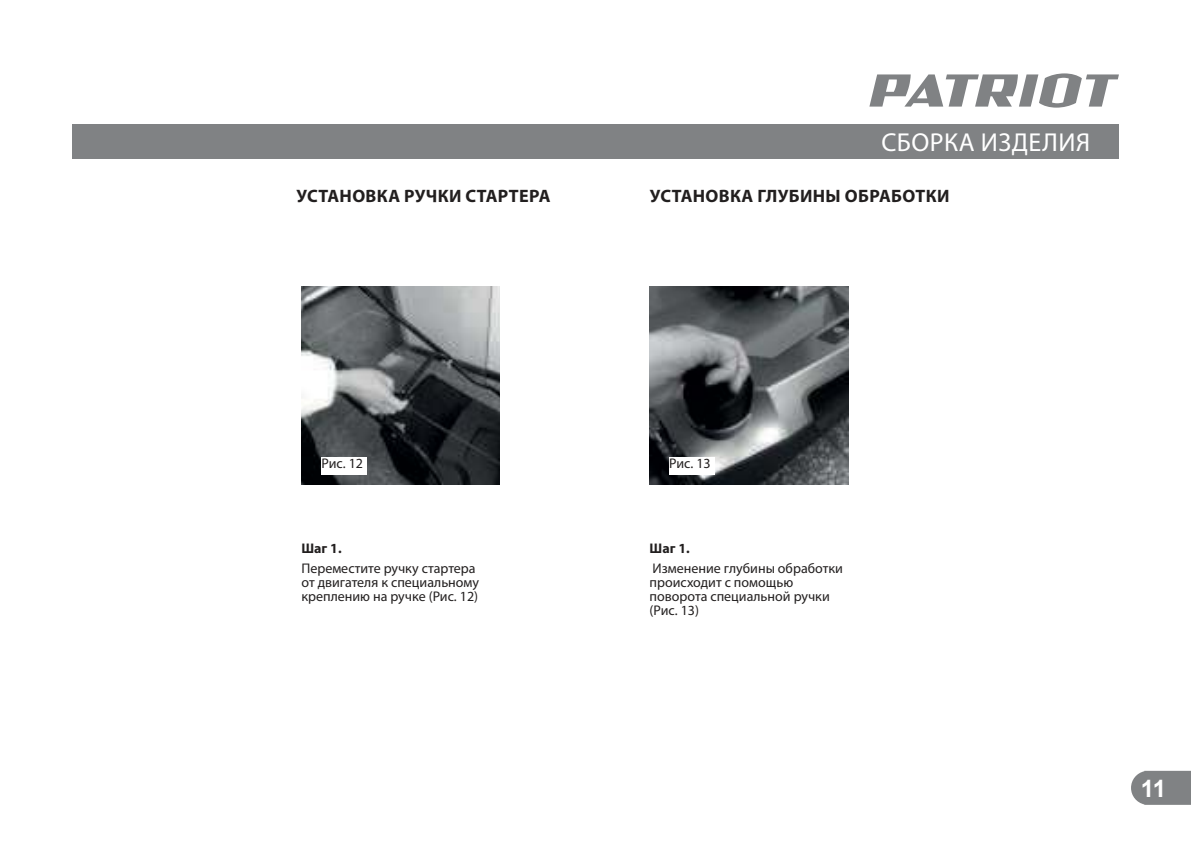
<style>
.page{position:relative;width:1191px;height:842px;background:#fff}
.page>*{position:absolute;margin:0;border:0;box-sizing:border-box;transform-origin:0 0}
.t1{font:26px "Myriad Pro";letter-spacing:.02em;color:#fff}
.t2{font:700 24px "Arial";color:#fff}
.t3{font:700 18px "Myriad Pro";letter-spacing:.02em;color:#221f1f}
.t4{font:14px/14px "Myriad Pro";color:#221f1f}
.t5{font:700 14px "Myriad Pro";color:#221f1f}
</style>
<div class="page">
<svg style="left:1131px;top:771px;width:60px;height:34px"></svg>
<svg style="left:869px;top:73px;width:250px;height:35px"></svg>
<div style="left:72px;top:124px;width:1047px;height:34px;background:#808284"></div>
<img style="left:301px;top:286px;width:199px;height:199px">
<img style="left:649px;top:286px;width:199px;height:199px">
<div style="left:321px;top:457px;width:46px;height:17px;background:#fff"></div>
<div style="left:669px;top:457px;width:46px;height:17px;background:#fff"></div>
<h1 class="t1" style="left:881px;top:130px;width:210px">СБОРКА ИЗДЕЛИЯ</h1>
<p class="t3" style="left:296px;top:187px;width:256px">УСТАНОВКА РУЧКИ СТАРТЕРА</p>
<p class="t3" style="left:650px;top:187px;width:301px">УСТАНОВКА ГЛУБИНЫ ОБРАБОТКИ</p>
<p class="t4" style="left:321px;top:457px;width:43px">Рис. 12</p>
<p class="t4" style="left:669px;top:457px;width:43px">Рис. 13</p>
<p class="t5" style="left:301px;top:541px;width:42px">Шаг 1.</p>
<p class="t4" style="left:301px;top:561px;width:179px">Переместите ручку стартера от двигателя к специальному креплению на ручке (Рис. 12)</p>
<p class="t5" style="left:649px;top:541px;width:42px">Шаг 1.</p>
<p class="t4" style="left:649px;top:561px;width:195px">Изменение глубины обработки происходит с помощью поворота специальной ручки (Рис. 13)</p>
<h2 class="t2" style="left:1140px;top:774px;width:27px">11</h2>
</div>
